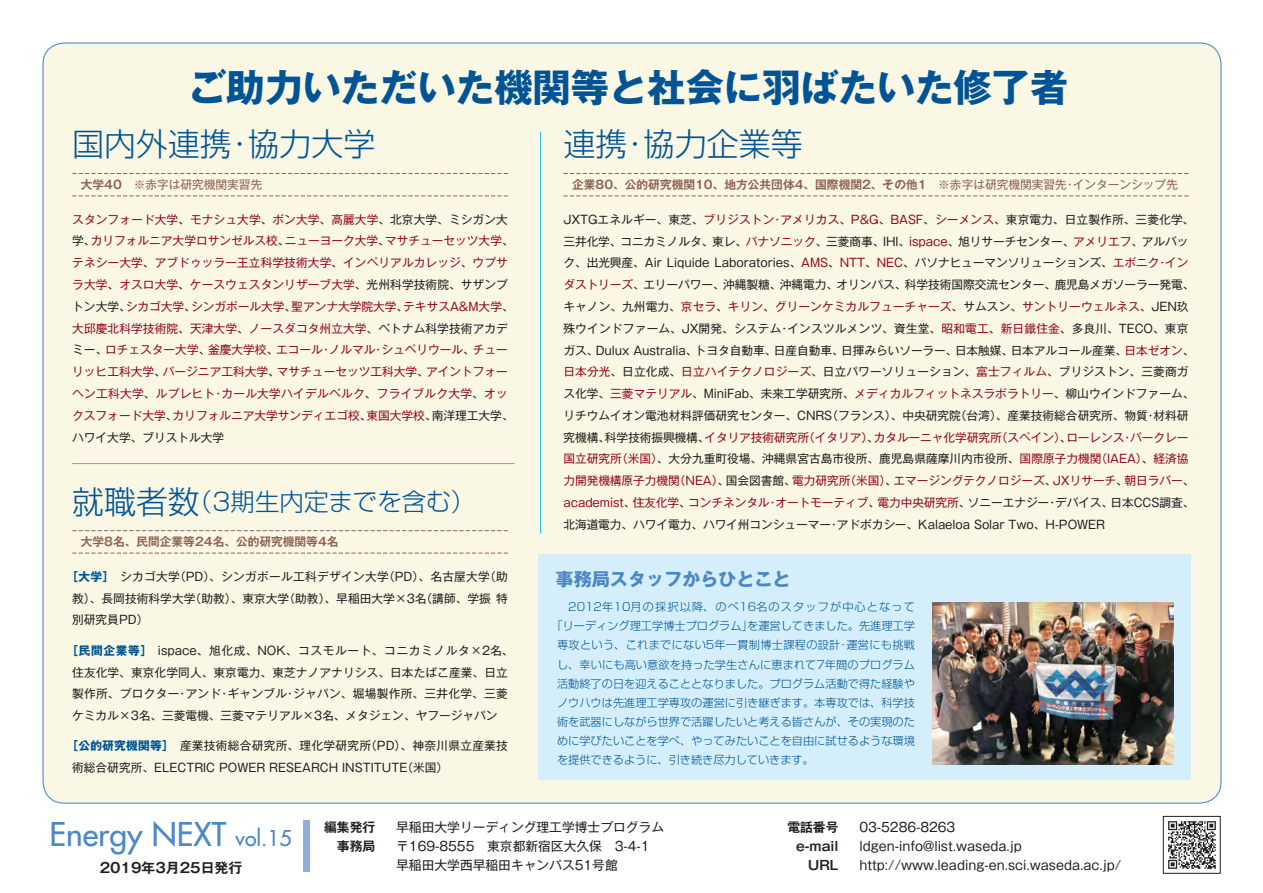
<style>
.page{position:relative;width:1263px;height:893px;background:#fff}
.page>*{position:absolute;margin:0;border:0;box-sizing:border-box;transform-origin:0 0}
.t1{font:700 38.25px "Gothic MB101 Pro";color:#005495}
.t2{font:300 31.95px "Shin Go Pro";color:#005495}
.t3{font:500 31.95px "Futura Std";color:#4d87c6}
.t4{font:300 24.45px "Shin Go Pro";color:#005495}
.t5{font:700 18px "Gothic MB101 Pro";color:#4d87c6}
.t6{font:700 13.8px "Gothic MB101 Pro De";color:#231f20}
.t7{font:12.75px/19.2px "Gothic MB101 Pro";color:#231f20}
.t8{font:700 12.75px "Gothic MB101 Pro De";color:#231f20}
.t9{font:11.7px/21.8px "Gothic MB101 Pro";color:#231f20}
.t10{font:11.7px/21.8px "Gothic MB101 Pro";color:#940821}
.t11{font:700 11.7px "Gothic MB101 Pro De";color:#906253}
.t12{font:11.7px "Gothic MB101 Pro";color:#906253}
.t13{font:300 11.1px "Shin Go Pro";color:#005495}
.t14{font:300 11.1px "Shin Go Pro";letter-spacing:.03em;color:#005495}
.t15{font:300 11.1px "Shin Go Pro";letter-spacing:.1em;color:#005495}
.s1{font-family:"Gothic MB101 Pro De";font-weight:700}
.s2{color:#231f20}
.s3{font-size:31.95px}
.s4{font-weight:700;color:#005495}
.s5{font-family:"Gothic MB101 Pro";font-weight:400}
.s6{color:#940821}
.s7{font-size:21.3px}
</style>
<div class="page">
<div style="left:43px;top:43px;width:1178px;height:760px;background:#faf8e5;border-radius:21px"></div>
<svg style="left:72px;top:173px;width:436px;height:1px"></svg>
<svg style="left:72px;top:195px;width:436px;height:1px"></svg>
<svg style="left:72px;top:530px;width:436px;height:1px"></svg>
<svg style="left:72px;top:553px;width:436px;height:1px"></svg>
<svg style="left:563px;top:173px;width:625px;height:1px"></svg>
<svg style="left:563px;top:195px;width:625px;height:1px"></svg>
<img style="left:1168px;top:821px;width:48px;height:48px">
<div style="left:1163px;top:816px;width:57px;height:57px;border:1px solid #231f20"></div>
<hr style="left:540px;top:132px;width:1px;height:402px;background:#2bc4f3">
<hr style="left:72px;top:463px;width:442px;height:1px;background:#2bc4f3">
<div style="left:303px;top:820px;width:7px;height:51px;background:#91aeda"></div>
<div style="left:538px;top:554px;width:653px;height:226px;background:#d4effb"></div>
<img style="left:932px;top:602px;width:241px;height:163px">
<h1 class="t1" style="left:188px;top:55px;width:882px">ご助力いただいた機関等と社会に羽ばたいた修了者</h1>
<h2 class="t2" style="left:72px;top:118px;width:304px">国内外連携・協力大学</h2>
<p class="t12" style="left:81px;top:175px;width:183px"><span class="s1">大学40　</span>※赤字は研究機関実習先</p>
<p class="t10" style="left:72px;top:207px;width:443px">スタンフォード大学<span class="s2">、</span>モナシュ大学<span class="s2">、</span>ボン大学<span class="s2">、</span>高麗大学<span class="s2">、北京大学、ミシガン大学、</span>カリフォルニア大学ロサンゼルス校<span class="s2">、</span>ニューヨーク大学<span class="s2">、</span>マサチューセッツ大学<span class="s2">、</span>テネシー大学<span class="s2">、</span>アブドゥッラー王立科学技術大学<span class="s2">、</span>インペリアルカレッジ<span class="s2">、</span>ウプサラ大学<span class="s2">、</span>オスロ大学<span class="s2">、</span>ケースウェスタンリザーブ大学<span class="s2">、光州科学技術院、サザンプトン大学、</span>シカゴ大学<span class="s2">、</span>シンガポール大学<span class="s2">、</span>聖アンナ大学院大学<span class="s2">、</span>テキサスA&amp;M大学<span class="s2">、</span>大邱慶北科学技術院<span class="s2">、</span>天津大学<span class="s2">、</span>ノースダコタ州立大学<span class="s2">、ベトナム科学技術アカデミー、</span>ロチェスター大学<span class="s2">、</span>釜慶大学校<span class="s2">、</span>エコール・ノルマル・シュペリウール<span class="s2">、</span>チューリッヒ工科大学<span class="s2">、</span>バージニア工科大学<span class="s2">、</span>マサチューセッツ工科大学<span class="s2">、</span>アイントフォーヘン工科大学<span class="s2">、</span>ルプレヒト・カール大学ハイデルベルク<span class="s2">、</span>フライブルク大学<span class="s2">、</span>オックスフォード大学<span class="s2">、</span>カリフォルニア大学サンディエゴ校<span class="s2">、</span>東国大学校<span class="s2">、南洋理工大学、ハワイ大学、ブリストル大学</span></p>
<h3 class="t4" style="left:72px;top:481px;width:404px"><span class="s3">就職者数</span>（3期生内定までを含む）</h3>
<p class="t11" style="left:81px;top:532px;width:259px">大学8名、民間企業等24名、公的研究機関等4名</p>
<p class="t9" style="left:72px;top:564px;width:437px;text-align:justify;text-indent:-6px"><span class="s4">［大学］　</span>シカゴ大学（PD）、シンガポール工科デザイン大学（PD）、名古屋大学（助教）、長岡技術科学大学（助教）、東京大学（助教）、早稲田大学×3名（講師、学振 特別研究員PD）</p>
<p class="t9" style="left:72px;top:638px;width:443px;text-indent:-6px"><span class="s4">［民間企業等］　</span>ispace、旭化成、NOK、コスモルート、コニカミノルタ×2名、住友化学、東京化学同人、東京電力、東芝ナノアナリシス、日本たばこ産業、日立製作所、プロクター・アンド・ギャンブル・ジャパン、堀場製作所、三井化学、三菱ケミカル×3名、三菱電機、三菱マテリアル×3名、メタジェン、ヤフージャパン</p>
<p class="t9" style="left:72px;top:733px;width:437px;text-indent:-6px"><span class="s4">［公的研究機関等］　</span>産業技術総合研究所、理化学研究所（PD）、神奈川県立産業技術総合研究所、ELECTRIC POWER RESEARCH INSTITUTE（米国）</p>
<h2 class="t2" style="left:563px;top:118px;width:241px">連携・協力企業等</h2>
<p class="t11" style="left:572px;top:175px;width:607px">企業80、公的研究機関10、地方公共団体4、国際機関2、その他1　<span class="s5">※赤字は研究機関実習先・インターンシップ先</span></p>
<p class="t9" style="left:563px;top:207px;width:632px">JXTGエネルギー、東芝、<span class="s6">ブリジストン・アメリカス</span>、<span class="s6">P&amp;G</span>、<span class="s6">BASF</span>、<span class="s6">シーメンス</span>、東京電力、日立製作所、三菱化学、三井化学、コニカミノルタ、東レ、<span class="s6">パナソニック</span>、三菱商事、IHI、<span class="s6">ispace</span>、旭リサーチセンター、<span class="s6">アメリエフ</span>、アルバック、出光興産、Air Liquide Laboratories、<span class="s6">AMS</span>、<span class="s6">NTT</span>、<span class="s6">NEC</span>、パソナヒューマンソリューションズ、<span class="s6">エボニク・インダストリーズ</span>、エリーパワー、沖縄製糖、沖縄電力、オリンパス、科学技術国際交流センター、鹿児島メガソーラー発電、キャノン、九州電力、<span class="s6">京セラ</span>、<span class="s6">キリン</span>、<span class="s6">グリーンケミカルフューチャーズ</span>、サムスン、<span class="s6">サントリーウェルネス</span>、JEN玖殊ウインドファーム、JX開発、システム・インスツルメンツ、資生堂、<span class="s6">昭和電工</span>、<span class="s6">新日鐵住金</span>、多良川、TECO、東京ガス、Dulux Australia、トヨタ自動車、日産自動車、日揮みらいソーラー、日本触媒、日本アルコール産業、<span class="s6">日本ゼオン</span>、<span class="s6">日本分光</span>、日立化成、<span class="s6">日立ハイテクノロジーズ</span>、日立パワーソリューション、<span class="s6">富士フィルム</span>、ブリジストン、三菱商ガス化学、<span class="s6">三菱マテリアル</span>、MiniFab、未来工学研究所、<span class="s6">メディカルフィットネスラボラトリー</span>、柳山ウインドファーム、リチウムイオン電池材料評価研究センター、CNRS（フランス）、中央研究院（台湾）、産業技術総合研究所、物質・材料研究機構、科学技術振興機構、<span class="s6">イタリア技術研究所（イタリア）</span>、<span class="s6">カタルーニャ化学研究所（スペイン）</span>、<span class="s6">ローレンス・バークレー国立研究所（米国）</span>、大分九重町役場、沖縄県宮古島市役所、鹿児島県薩摩川内市役所、<span class="s6">国際原子力機関（IAEA）</span>、<span class="s6">経済協力開発機構原子力機関（NEA）</span>、国会図書館、<span class="s6">電力研究所（米国）</span>、<span class="s6">エマージングテクノロジーズ</span>、<span class="s6">JXリサーチ</span>、<span class="s6">朝日ラバー</span>、<span class="s6">academist</span>、<span class="s6">住友化学</span>、<span class="s6">コンチネンタル・オートモーティブ</span>、<span class="s6">電力中央研究所</span>、ソニーエナジー・デバイス、日本CCS調査、北海道電力、ハワイ電力、ハワイ州コンシューマー・アドボカシー、Kalaeloa Solar Two、H-POWER</p>
<h3 class="t5" style="left:556px;top:564px;width:236px">事務局スタッフからひとこと</h3>
<p class="t15" style="left:568px;top:598px;width:348px">2012年10月の採択以降、のべ16名のスタッフが中心となって</p>
<p class="t13" style="left:551px;top:617px;width:365px">「リーディング理工学博士プログラム」を運営してきました。先進理工学</p>
<p class="t14" style="left:557px;top:636px;width:359px">専攻という、これまでにない5年一貫制博士課程の設計・運営にも挑戦</p>
<p class="t13" style="left:557px;top:655px;width:359px">し、幸いにも高い意欲を持った学生さんに恵まれて7年間のプログラム</p>
<p class="t13" style="left:557px;top:674px;width:359px">活動終了の日を迎えることとなりました。プログラム活動で得た経験や</p>
<p class="t13" style="left:557px;top:693px;width:359px">ノウハウは先進理工学専攻の運営に引き継ぎます。本専攻では、科学技</p>
<p class="t13" style="left:557px;top:713px;width:359px">術を武器にしながら世界で活躍したいと考える皆さんが、その実現のた</p>
<p class="t13" style="left:557px;top:732px;width:359px">めに学びたいことを学べ、やってみたいことを自由に試せるような環境</p>
<p class="t13" style="left:557px;top:751px;width:258px">を提供できるように、引き続き尽力していきます。</p>
<h2 class="t3" style="left:49px;top:814px;width:244px">Energy NEXT <span class="s7">vol.15</span></h2>
<p class="t6" style="left:100px;top:856px;width:144px">2019年3月25日発行</p>
<p class="t8" style="left:324px;top:816px;width:53px">編集発行</p>
<p class="t7" style="left:396px;top:815px;width:269px">早稲田大学リーディング理工学博士プログラム</p>
<p class="t8" style="left:337px;top:835px;width:40px">事務局</p>
<p class="t7" style="left:396px;top:834px;width:255px">〒169-8555　東京都新宿区大久保　3-4-1早稲田大学西早稲田キャンパス51号館</p>
<p class="t8" style="left:787px;top:816px;width:53px">電話番号</p>
<p class="t7" style="left:859px;top:815px;width:97px">03-5286-8263</p>
<p class="t8" style="left:796px;top:835px;width:44px">e-mail</p>
<p class="t7" style="left:859px;top:834px;width:164px">ldgen-info@list.waseda.jp</p>
<p class="t8" style="left:808px;top:854px;width:32px">URL</p>
<p class="t7" style="left:859px;top:854px;width:263px">http://www.leading-en.sci.waseda.ac.jp/</p>
</div>
